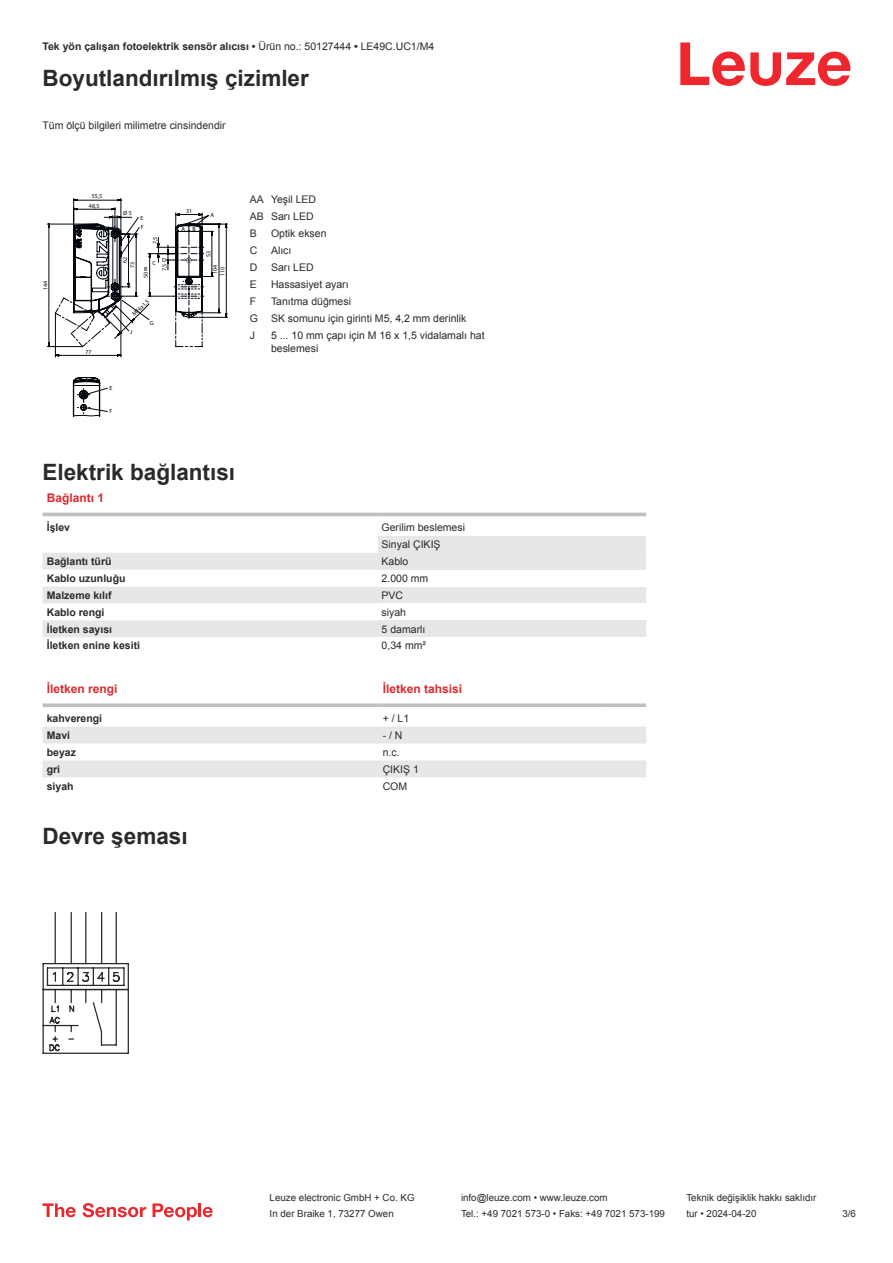
<style>
.page{position:relative;width:893px;height:1263px;background:#fff}
.page>*{position:absolute;margin:0;border:0;box-sizing:border-box;transform-origin:0 0}
.t1{font:700 22.5px "Arial";color:#2b292a}
.t2{font:700 12px "Arial";color:#db2a30}
.t3{font:10.5px/17px "Arial";color:#2b292a}
.t4{font:700 10.5px "Arial";color:#2b292a}
.t5{font:9.75px "Arial";color:#2b292a}
.t6{font:6px/9.4px "Myriad Pro";color:#03080e;text-align:center}
.s1{font-weight:400}
</style>
<div class="page">
<svg style="left:680px;top:43px;width:170px;height:43px"></svg>
<svg style="left:43px;top:512px;width:603px;height:5px"></svg>
<svg style="left:43px;top:553px;width:335px;height:84px;fill:#e6e7e9"></svg>
<hr style="left:43px;top:513px;width:335px;height:3px;background:#bdbfc1">
<hr style="left:378px;top:513px;width:268px;height:3px;background:#bdbfc1">
<div style="left:378px;top:536px;width:268px;height:17px;background:#e6e7e9"></div>
<div style="left:378px;top:553px;width:268px;height:17px;background:#e6e7e9"></div>
<div style="left:378px;top:586px;width:268px;height:17px;background:#e6e7e9"></div>
<div style="left:378px;top:620px;width:268px;height:17px;background:#e6e7e9"></div>
<svg style="left:43px;top:727px;width:603px;height:50px"></svg>
<svg style="left:43px;top:703px;width:335px;height:4px"></svg>
<svg style="left:378px;top:703px;width:226px;height:4px"></svg>
<svg style="left:604px;top:703px;width:42px;height:4px"></svg>
<svg style="left:43px;top:1203px;width:33px;height:14px"></svg>
<svg style="left:83px;top:1203px;width:63px;height:14px"></svg>
<svg style="left:153px;top:1203px;width:44px;height:17px"></svg>
<hr style="left:198px;top:1203px;width:3px;height:14px;background:#ed272d">
<svg style="left:203px;top:1207px;width:10px;height:10px"></svg>
<svg style="left:47px;top:198px;width:181px;height:218px"></svg>
<svg style="left:43px;top:912px;width:86px;height:142px"></svg>
<p class="t4" style="left:43px;top:39px;width:393px">Tek yön çalışan fotoelektrik sensör alıcısı • <span class="s1">Ürün no.: 50127444</span> • <span class="s1">LE49C.UC1/M4</span></p>
<h1 class="t1" style="left:43px;top:63px;width:268px">Boyutlandırılmış çizimler</h1>
<p class="t3" style="left:43px;top:116px;width:185px">Tüm ölçü bilgileri milimetre cinsindendir</p>
<p class="t6" style="left:41px;top:290px;width:11px;rotate:-90deg">144</p>
<p class="t6" style="left:89px;top:192px;width:15px">55,5<br>48,5</p>
<p class="t6" style="left:85px;top:347px;width:8px">77</p>
<p class="t6" style="left:123px;top:209px;width:10px">Ø 5</p>
<p class="t6" style="left:186px;top:207px;width:8px">31</p>
<p class="t6" style="left:140px;top:213px;width:4px">E</p>
<p class="t6" style="left:182px;top:224px;width:16px">A B</p>
<p class="t6" style="left:141px;top:223px;width:4px">F</p>
<p class="t6" style="left:151px;top:244px;width:9px;rotate:-90deg">7,5</p>
<p class="t6" style="left:152px;top:257px;width:15px">C D</p>
<p class="t6" style="left:121px;top:268px;width:13px;line-height:7.8px;text-align:left;text-indent:5px;rotate:-90deg">62<br>73</p>
<p class="t6" style="left:130px;top:312px;width:23px;rotate:-44deg">M16x1,5</p>
<p class="t6" style="left:160px;top:271px;width:9px;rotate:-90deg">7,5</p>
<p class="t6" style="left:144px;top:264px;width:5px">B</p>
<p class="t6" style="left:141px;top:278px;width:8px;rotate:-90deg">50</p>
<p class="t6" style="left:130px;top:327px;width:4px">J</p>
<p class="t6" style="left:150px;top:318px;width:5px">G</p>
<p class="t6" style="left:211px;top:211px;width:5px">A</p>
<p class="t6" style="left:204px;top:257px;width:8px;rotate:-90deg">53</p>
<p class="t6" style="left:212px;top:276px;width:13px;line-height:7.4px;rotate:-90deg">104<br>110</p>
<p class="t6" style="left:109px;top:384px;width:4px">E</p>
<p class="t6" style="left:109px;top:407px;width:4px">F</p>
<p class="t3" style="left:250px;top:192px;width:68px">AA Yeşil LED<br>AB Sarı LED<br>B</p>
<p class="t3" style="left:271px;top:225px;width:57px">Optik eksen</p>
<p class="t3" style="left:250px;top:243px;width:9px">C</p>
<p class="t3" style="left:271px;top:242px;width:22px">Alıcı</p>
<p class="t3" style="left:250px;top:260px;width:9px">D</p>
<p class="t3" style="left:271px;top:259px;width:44px">Sarı LED</p>
<p class="t3" style="left:250px;top:277px;width:9px">E</p>
<p class="t3" style="left:271px;top:276px;width:79px">Hassasiyet ayarı</p>
<p class="t3" style="left:250px;top:293px;width:8px">F</p>
<p class="t3" style="left:250px;top:293px;width:218px;text-indent:21px">Tanıtma düğmesi<br>G SK somunu için girinti M5, 4,2 mm derinlik<br>J</p>
<p class="t3" style="left:271px;top:329px;width:215px;line-height:12.6px">5 ... 10 mm çapı için M 16 x 1,5 vidalamalı hat beslemesi</p>
<h1 class="t1" style="left:43px;top:456px;width:194px">Elektrik bağlantısı</h1>
<p class="t2" style="left:47px;top:489px;width:59px">Bağlantı 1</p>
<p class="t4" style="left:47px;top:520px;width:25px">İşlev</p>
<p class="t3" style="left:382px;top:519px;width:85px">Gerilim beslemesi<br>Sinyal ÇIKIŞ</p>
<p class="t4" style="left:47px;top:554px;width:66px">Bağlantı türü</p>
<p class="t3" style="left:382px;top:554px;width:28px">Kablo</p>
<p class="t4" style="left:47px;top:571px;width:80px">Kablo uzunluğu</p>
<p class="t3" style="left:382px;top:570px;width:48px">2.000 mm</p>
<p class="t4" style="left:47px;top:588px;width:66px">Malzeme kılıf</p>
<p class="t3" style="left:382px;top:587px;width:23px">PVC</p>
<p class="t4" style="left:47px;top:605px;width:59px">Kablo rengi</p>
<p class="t3" style="left:382px;top:603px;width:26px">siyah</p>
<p class="t4" style="left:47px;top:621px;width:67px">İletken sayısı</p>
<p class="t3" style="left:382px;top:620px;width:45px">5 damarlı</p>
<p class="t4" style="left:47px;top:638px;width:95px">İletken enine kesiti</p>
<p class="t3" style="left:382px;top:637px;width:46px">0,34 mm²</p>
<p class="t2" style="left:47px;top:680px;width:72px">İletken rengi</p>
<p class="t2" style="left:383px;top:680px;width:81px">İletken tahsisi</p>
<p class="t4" style="left:47px;top:711px;width:57px">kahverengi</p>
<p class="t3" style="left:383px;top:710px;width:28px">+ / L1</p>
<p class="t4" style="left:47px;top:731px;width:25px">Mavi</p>
<p class="t3" style="left:383px;top:727px;width:21px">- / N</p>
<p class="t4" style="left:47px;top:745px;width:31px">beyaz</p>
<p class="t3" style="left:383px;top:744px;width:18px">n.c.</p>
<p class="t4" style="left:47px;top:761px;width:15px">gri</p>
<p class="t3" style="left:383px;top:760px;width:38px">ÇIKIŞ 1</p>
<p class="t4" style="left:47px;top:782px;width:28px">siyah</p>
<p class="t3" style="left:383px;top:778px;width:26px">COM</p>
<h1 class="t1" style="left:43px;top:821px;width:147px">Devre şeması</h1>
<p class="t5" style="left:270px;top:1191px;width:146px">Leuze electronic GmbH + Co. KG</p>
<p class="t5" style="left:461px;top:1191px;width:148px">info@leuze.com • www.leuze.com</p>
<p class="t5" style="left:686px;top:1191px;width:132px">Teknik değişiklik hakkı saklıdır</p>
<p class="t5" style="left:270px;top:1207px;width:126px">In der Braike 1, 73277 Owen</p>
<p class="t5" style="left:461px;top:1207px;width:205px">Tel.: +49 7021 573-0 • Faks: +49 7021 573-199</p>
<p class="t5" style="left:686px;top:1207px;width:72px">tur • 2024-04-20</p>
<p class="t5" style="left:842px;top:1210px;width:15px">3 /6</p>
</div>
